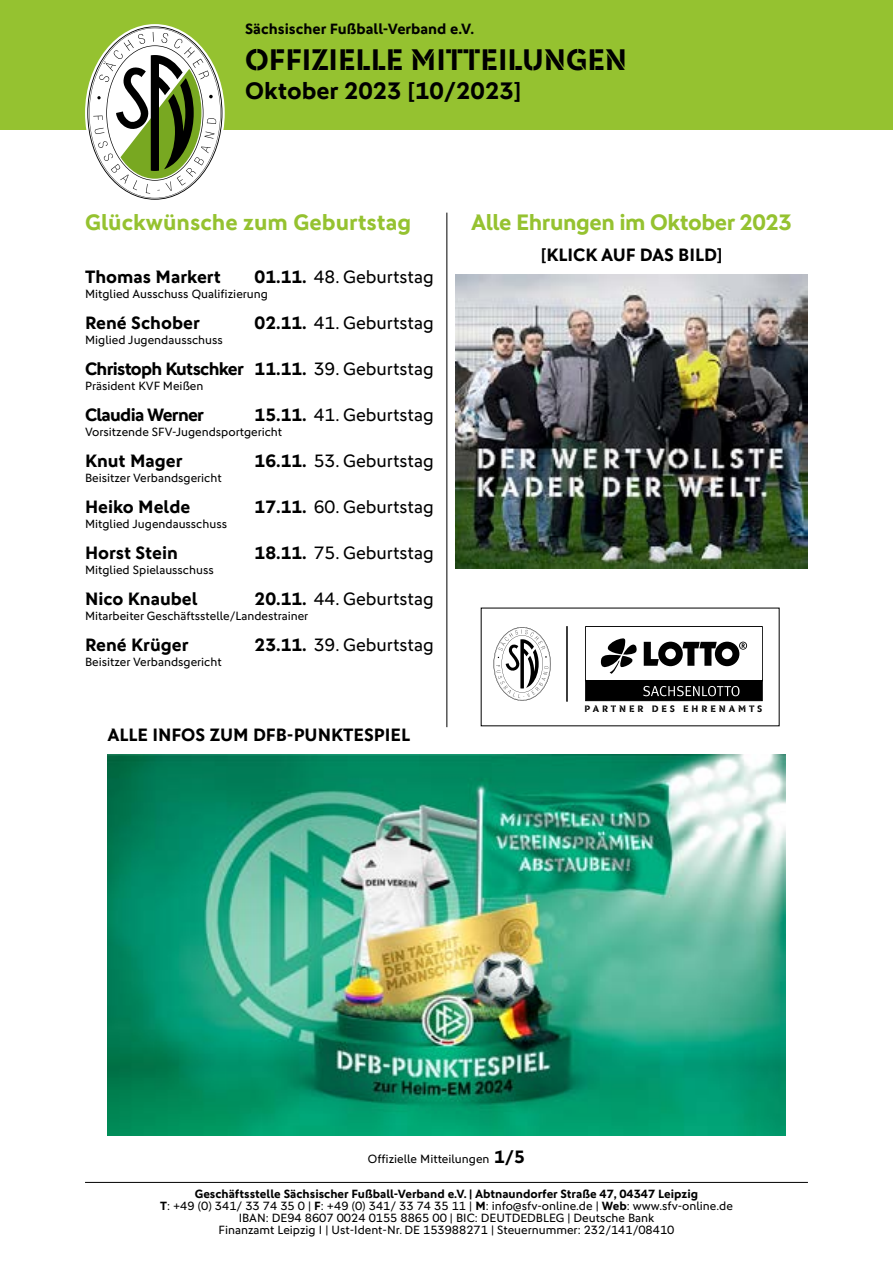
<style>
.page{position:relative;width:893px;height:1263px;background:#fff}
.page>*{position:absolute;margin:0;border:0;box-sizing:border-box;transform-origin:0 0}
.t1{font:30px "DFB Stencil";color:#000}
.t2{font:700 24px "DFB Sans";color:#000}
.t3{font:700 22.5px "DFB Sans";color:#95c230}
.t4{font:700 22.5px "DFB Sans";letter-spacing:-.02em;color:#95c230}
.t5{font:18px "DFB Sans";color:#000}
.t6{font:700 18px "DFB Sans";color:#000}
.t7{font:700 18px "DFB Sans";letter-spacing:-.04em;color:#000}
.t8{font:700 15px "DFB Sans";color:#000}
.t9{font:12px/12px "DFB Sans";color:#000;text-align:center}
.t10{font:9.45px "DFB Stencil";letter-spacing:.305em;color:#000}
.s1{font-weight:700}
.s2{font-weight:400}
.s3{font-weight:700;font-size:18px}
</style>
<div class="page">
<div style="left:0;top:0;width:893px;height:130px;background:#95c230"></div>
<svg style="left:87px;top:26px;width:135px;height:174px"></svg>
<hr style="left:85px;top:1182px;width:723px;height:1px;background:#000">
<hr style="left:566px;top:626px;width:2px;height:76px;background:#000">
<svg style="left:585px;top:626px;width:178px;height:75px"></svg>
<svg style="left:493px;top:627px;width:58px;height:74px"></svg>
<hr style="left:446px;top:213px;width:1px;height:514px;background:#000">
<img style="left:455px;top:275px;width:353px;height:294px">
<img style="left:107px;top:754px;width:678px;height:381px">
<p class="t8" style="left:245px;top:20px;width:230px">Sächsischer Fußball-Verband e.V.</p>
<h1 class="t1" style="left:245px;top:42px;width:383px">OFFIZIELLE MITTEILUNGEN</h1>
<h2 class="t2" style="left:245px;top:77px;width:278px">Oktober 2023 [10/2023]</h2>
<h3 class="t3" style="left:85px;top:209px;width:328px">Glückwünsche zum Geburtstag</h3>
<h3 class="t6" style="left:85px;top:266px;width:137px">Thomas Markert</h3>
<h3 class="t5" style="left:255px;top:266px;width:181px"><span class="s1">01.11.</span> 48. Geburtstag</h3>
<p class="t9" style="left:85px;top:287px;width:184px">Mitglied Ausschuss Qualifizierung</p>
<h3 class="t6" style="left:85px;top:312px;width:116px">René Schober</h3>
<h3 class="t5" style="left:255px;top:312px;width:181px"><span class="s1">02.11.</span> 41. Geburtstag</h3>
<p class="t9" style="left:85px;top:333px;width:139px">Miglied Jugendausschuss</p>
<h3 class="t7" style="left:85px;top:358px;width:350px">Christoph Kutschker 11.11. <span class="s2">39. Geburtstag</span></h3>
<p class="t9" style="left:85px;top:379px;width:120px">Präsident KVF Meißen</p>
<h3 class="t7" style="left:85px;top:404px;width:121px">Claudia Werner</h3>
<h3 class="t5" style="left:255px;top:404px;width:181px"><span class="s1">15.11.</span> 41. Geburtstag</h3>
<p class="t9" style="left:85px;top:425px;width:199px">Vorsitzende SFV-Jugendsportgericht</p>
<h3 class="t6" style="left:85px;top:450px;width:99px">Knut Mager</h3>
<h3 class="t5" style="left:255px;top:450px;width:181px"><span class="s1">16.11.</span> 53. Geburtstag</h3>
<p class="t9" style="left:85px;top:471px;width:138px">Beisitzer Verbandsgericht</p>
<h3 class="t6" style="left:85px;top:496px;width:107px">Heiko Melde</h3>
<h3 class="t5" style="left:255px;top:496px;width:181px"><span class="s1">17.11.</span> 60. Geburtstag</h3>
<p class="t9" style="left:85px;top:517px;width:143px">Mitglied Jugendausschuss</p>
<h3 class="t6" style="left:85px;top:542px;width:94px">Horst Stein</h3>
<h3 class="t5" style="left:255px;top:542px;width:181px"><span class="s1">18.11.</span> 75. Geburtstag</h3>
<p class="t9" style="left:85px;top:563px;width:130px">Mitglied Spielausschuss</p>
<h3 class="t6" style="left:85px;top:588px;width:114px">Nico Knaubel</h3>
<h3 class="t5" style="left:255px;top:588px;width:181px"><span class="s1">20.11.</span> 44. Geburtstag</h3>
<p class="t9" style="left:85px;top:609px;width:225px">Mitarbeiter Geschäftsstelle/Landestrainer</p>
<h3 class="t6" style="left:85px;top:634px;width:105px">René Krüger</h3>
<h3 class="t5" style="left:255px;top:634px;width:181px"><span class="s1">23.11.</span> 39. Geburtstag</h3>
<p class="t9" style="left:85px;top:655px;width:138px">Beisitzer Verbandsgericht</p>
<h3 class="t6" style="left:107px;top:724px;width:304px">ALLE INFOS ZUM DFB-PUNKTESPIEL</h3>
<h3 class="t4" style="left:471px;top:209px;width:322px">Alle Ehrungen im Oktober 2023</h3>
<h3 class="t6" style="left:541px;top:244px;width:183px">[KLICK AUF DAS BILD]</h3>
<p class="t10" style="left:585px;top:703px;width:179px">PARTNER DES EHRENAMTS</p>
<p class="t9" style="left:368px;top:1153px;width:159px">Offizielle Mitteilungen <span class="s3">1/5</span></p>
<p class="t9" style="left:160px;top:1188px;width:574px"><span class="s1">Geschäftsstelle Sächsischer Fußball-Verband e.V. | Abtnaundorfer Straße 47, 04347 Leipzig<br>T</span>: +49 (0) 341/ 33 74 35 0 | <span class="s1">F</span>: +49 (0) 341/ 33 74 35 11 | <span class="s1">M</span>: info@sfv-online.de | <span class="s1">Web</span>: www.sfv-online.de IBAN: DE94 8607 0024 0155 8865 00 | BIC: DEUTDEDBLEG | Deutsche Bank<br>Finanzamt Leipzig I | Ust-Ident-Nr. DE 153988271 | Steuernummer: 232/141/08410</p>
</div>
